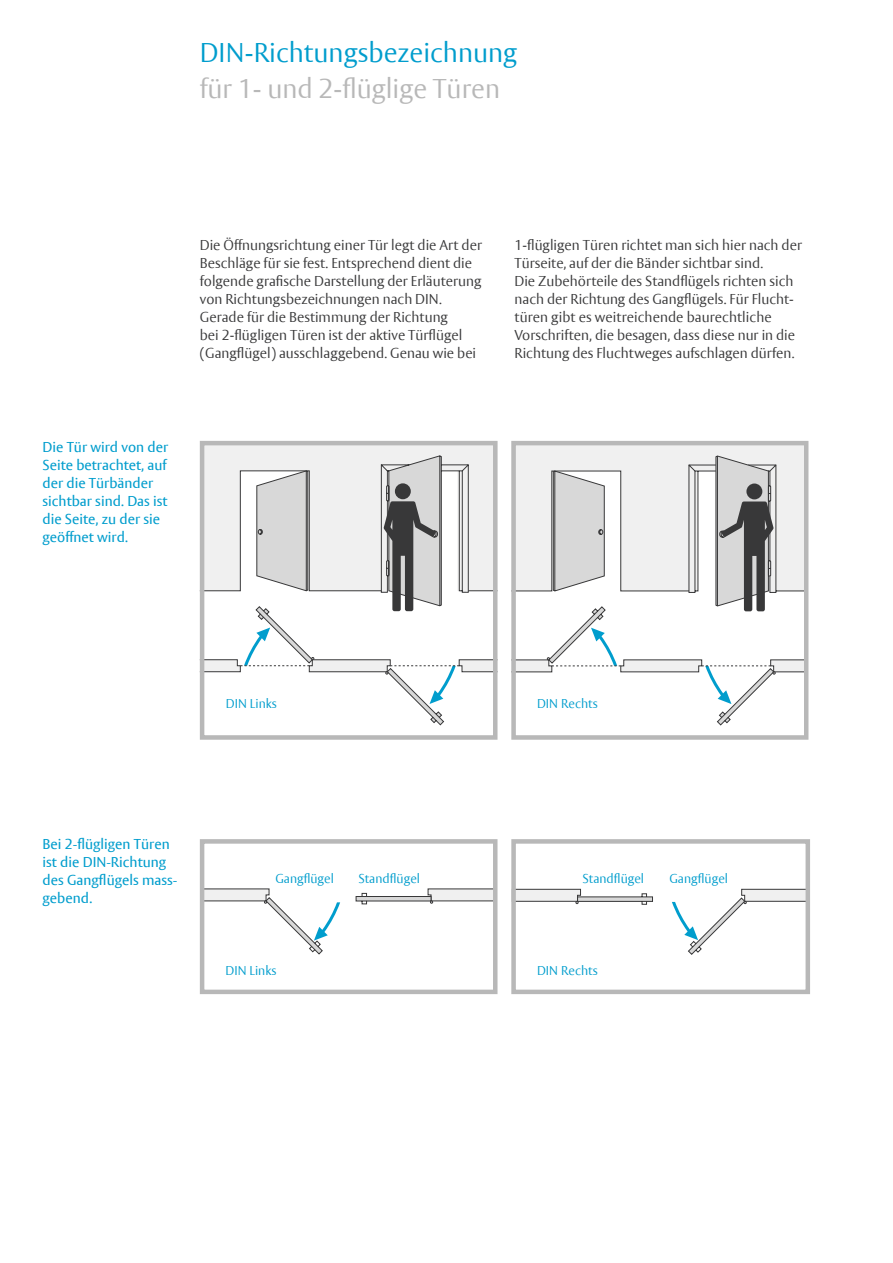
<style>
.page{position:relative;width:893px;height:1263px;background:#fff}
.page>*{position:absolute;margin:0;border:0;box-sizing:border-box;transform-origin:0 0}
.t1{font:300 27px "ASSA Vesta";color:#009dcd}
.t2{font:300 27px "ASSA Vesta";color:#b8b8b8}
.t3{font:300 14.25px/18px "ASSA Vesta";color:#383839}
.t4{font:14.25px/18px "ASSA Vesta";color:#009dcd}
.t5{font:300 12.75px "ASSA Vesta";color:#009dcd}
</style>
<div class="page">
<hr style="left:578px;top:897px;width:74px;height:4px;background:#d8d8d8">
<div style="left:577px;top:896px;width:76px;height:6px;border:1px solid #383839"></div>
<svg style="left:642px;top:893px;width:5px;height:12px"></svg>
<svg style="left:516px;top:888px;width:65px;height:16px"></svg>
<div style="left:511px;top:839px;width:299px;height:155px;border:4px solid #b8b8b8"></div>
<svg style="left:672px;top:888px;width:136px;height:67px"></svg>
<div style="left:356px;top:896px;width:75px;height:5px;background:#d8d8d8"></div>
<div style="left:356px;top:896px;width:75px;height:5px;border:1px solid #383839"></div>
<svg style="left:362px;top:893px;width:5px;height:11px"></svg>
<svg style="left:427px;top:888px;width:65px;height:16px"></svg>
<div style="left:200px;top:839px;width:297px;height:155px;border:4px solid #b8b8b8"></div>
<svg style="left:201px;top:888px;width:139px;height:67px"></svg>
<svg style="left:516px;top:446px;width:287px;height:279px"></svg>
<div style="left:511px;top:441px;width:297px;height:299px;border:4px solid #b8b8b8"></div>
<div style="left:524px;top:699px;width:138px;height:30px;background:#fff"></div>
<svg style="left:205px;top:446px;width:287px;height:280px"></svg>
<div style="left:200px;top:441px;width:297px;height:299px;border:4px solid #b8b8b8"></div>
<div style="left:211px;top:699px;width:111px;height:30px;background:#fff"></div>
<h1 class="t1" style="left:200px;top:36px;width:319px">DIN-Richtungsbezeichnung</h1>
<h1 class="t2" style="left:200px;top:72px;width:302px">für 1- und 2-flüglige Türen</h1>
<p class="t3" style="left:200px;top:237px;width:284px">Die Öffnungsrichtung einer Tür legt die Art der Beschläge für sie fest. Entsprechend dient die folgende grafische Darstellung der Erläuterung von Richtungsbezeichnungen nach DIN.<br>Gerade für die Bestimmung der Richtung<br>bei 2-flügligen Türen ist der aktive Türflügel (Gangflügel) ausschlaggebend. Genau wie bei</p>
<p class="t3" style="left:514px;top:237px;width:289px">1-flügligen Türen richtet man sich hier nach der Türseite, auf der die Bänder sichtbar sind.<br>Die Zubehörteile des Standflügels richten sich nach der Richtung des Gangflügels. Für Flucht&shy;türen gibt es weitreichende baurechtliche Vorschriften, die besagen, dass diese nur in die Richtung des Fluchtweges aufschlagen dürfen.</p>
<p class="t4" style="left:43px;top:439px;width:127px">Die Tür wird von der<br>Seite betrachtet, auf der die Türbänder sichtbar sind. Das ist die Seite, zu der sie geöffnet wird.</p>
<p class="t5" style="left:226px;top:696px;width:53px">DIN Links</p>
<p class="t5" style="left:537px;top:696px;width:62px">DIN Rechts</p>
<p class="t4" style="left:43px;top:836px;width:136px">Bei 2-flügligen Türen ist die DIN-Richtung des Gangflügels mass&shy;gebend.</p>
<p class="t5" style="left:275px;top:871px;width:60px">Gangflügel</p>
<p class="t5" style="left:358px;top:871px;width:63px">Standflügel</p>
<p class="t5" style="left:226px;top:963px;width:53px">DIN Links</p>
<p class="t5" style="left:582px;top:871px;width:63px">Standflügel</p>
<p class="t5" style="left:669px;top:871px;width:60px">Gangflügel</p>
<p class="t5" style="left:537px;top:963px;width:62px">DIN Rechts</p>
</div>
